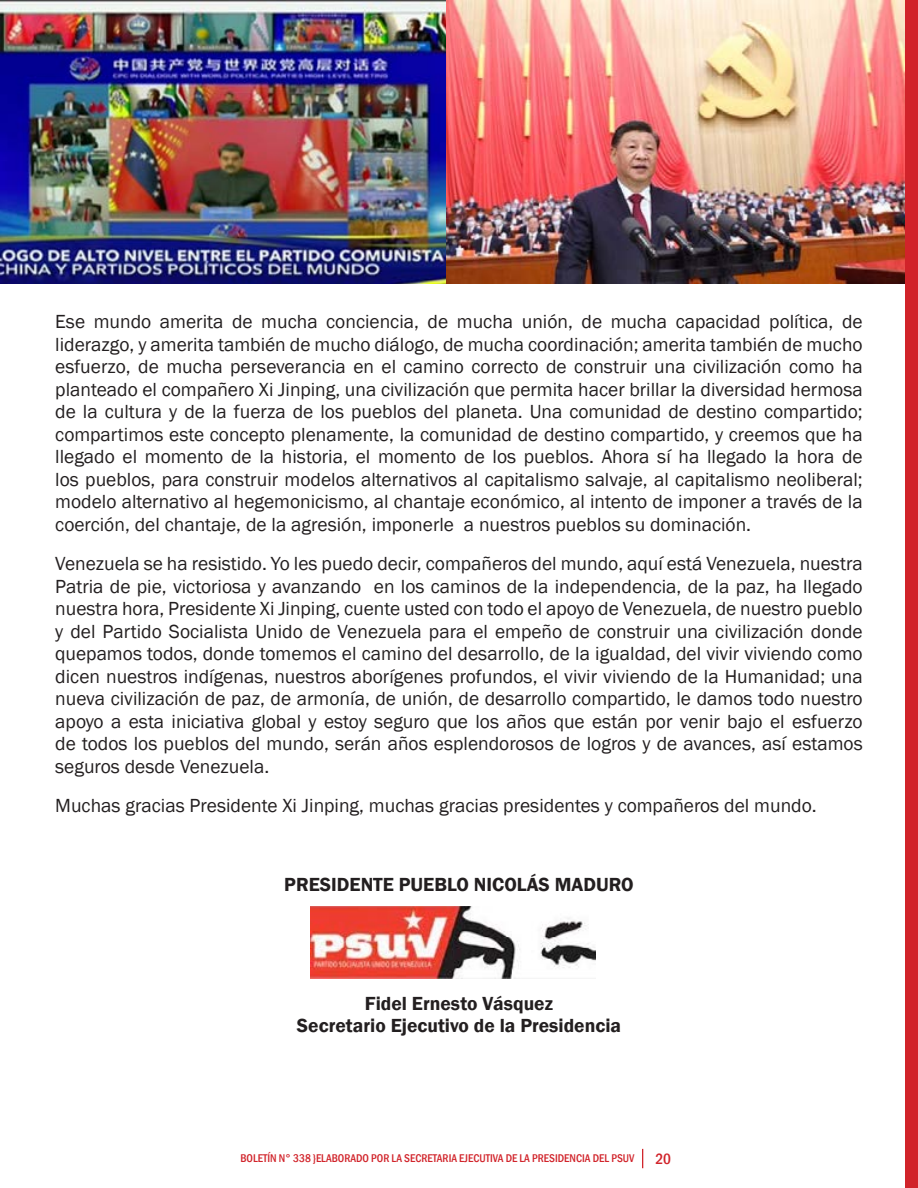
<style>
.page{position:relative;width:918px;height:1188px;background:#fff}
.page>*{position:absolute;margin:0;border:0;box-sizing:border-box;transform-origin:0 0}
.Estilo_de_párrafo_1{font:19.5px/22.5px "Franklin Gothic";color:#231f20;text-align:justify}
.Estilo_de_párrafo_1-2{font:600 19.5px "Franklin Gothic";color:#231f20}
.t1{font:500 condensed 15.3px "Franklin Gothic";color:#d1232a}
.t2{font:500 condensed 11.55px "Franklin Gothic";color:#d1232a}
</style>
<div class="page">
<svg style="left:642px;top:1149px;width:1px;height:19px"></svg>
<img style="left:0;top:0;width:446px;height:283px">
<img style="left:446px;top:0;width:459px;height:283px">
<img style="left:310px;top:906px;width:286px;height:73px">
<div style="left:905px;top:0;width:13px;height:1188px;background:#d1232a"></div>
<p class="Estilo_de_párrafo_1" style="left:55px;top:311px;width:809px">Ese mundo amerita de mucha conciencia, de mucha unión, de mucha capacidad política, de liderazgo, y amerita también de mucho diálogo, de mucha coordinación; amerita también de mucho esfuerzo, de mucha perseverancia en el camino correcto de construir una civilización como ha planteado el compañero Xi Jinping, una civilización que permita hacer brillar la diversidad hermosa de la cultura y de la fuerza de los pueblos del planeta. Una comunidad de destino compartido; compartimos este concepto plenamente, la comunidad de destino compartido, y creemos que ha llegado el momento de la historia, el momento de los pueblos. Ahora sí ha llegado la hora de los pueblos, para construir modelos alternativos al capitalismo salvaje, al capitalismo neoliberal; modelo alternativo al hegemonicismo, al chantaje económico, al intento de imponer a través de la coerción, del chantaje, de la agresión, imponerle a nuestros pueblos su dominación.</p>
<p class="Estilo_de_párrafo_1" style="left:55px;top:553px;width:809px">Venezuela se ha resistido. Yo les puedo decir, compañeros del mundo, aquí está Venezuela, nuestra Patria de pie, victoriosa y avanzando en los caminos de la independencia, de la paz, ha llegado nuestra hora, Presidente Xi Jinping, cuente usted con todo el apoyo de Venezuela, de nuestro pueblo y del Partido Socialista Unido de Venezuela para el empeño de construir una civilización donde quepamos todos, donde tomemos el camino del desarrollo, de la igualdad, del vivir viviendo como dicen nuestros indígenas, nuestros aborígenes profundos, el vivir viviendo de la Humanidad; una nueva civilización de paz, de armonía, de unión, de desarrollo compartido, le damos todo nuestro apoyo a esta iniciativa global y estoy seguro que los años que están por venir bajo el esfuerzo de todos los pueblos del mundo, serán años esplendorosos de logros y de avances, así estamos seguros desde Venezuela.</p>
<p class="Estilo_de_párrafo_1" style="left:55px;top:795px;width:763px">Muchas gracias Presidente Xi Jinping, muchas gracias presidentes y compañeros del mundo.</p>
<p class="Estilo_de_párrafo_1-2" style="left:284px;top:873px;width:351px">PRESIDENTE PUEBLO NICOLÁS MADURO</p>
<p class="Estilo_de_párrafo_1-2" style="left:365px;top:991px;width:190px">Fidel Ernesto Vásquez</p>
<p class="Estilo_de_párrafo_1-2" style="left:297px;top:1014px;width:326px">Secretario Ejecutivo de la Presidencia</p>
<p class="t2" style="left:240px;top:1150px;width:396px">BOLETÍN N° 338 }ELABORADO POR LA SECRETARIA EJECUTIVA DE LA PRESIDENCIA DEL PSUV</p>
<p class="t1" style="left:655px;top:1149px;width:17px">20</p>
</div>
